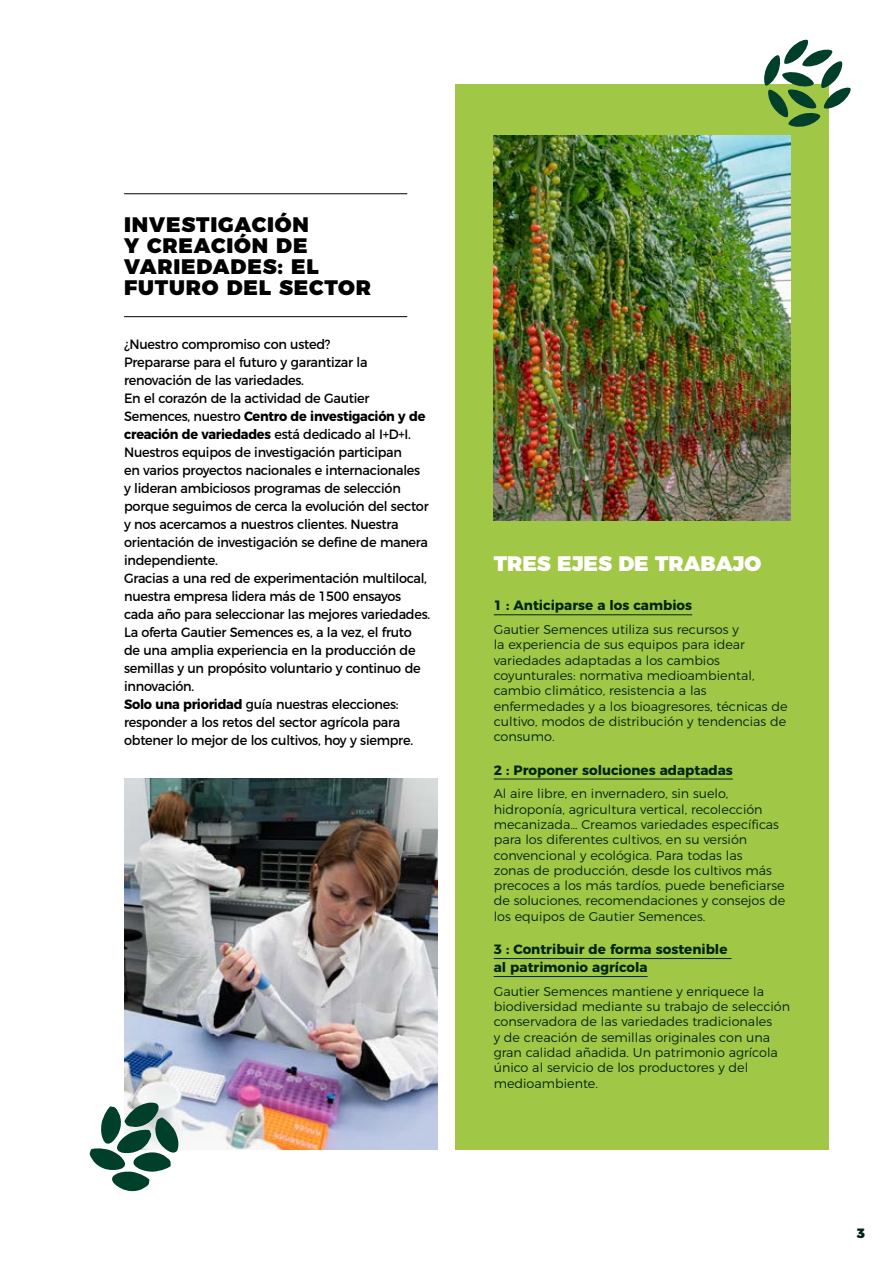
<style>
.page{position:relative;width:893px;height:1263px;background:#fff}
.page>*{position:absolute;margin:0;border:0;box-sizing:border-box;transform-origin:0 0}
.t1{font:900 21px/21px "Montserrat";letter-spacing:.04em;color:#000}
.t2{font:900 21px "Montserrat";color:#fff}
.t3{font:13.5px/18px "Montserrat";letter-spacing:-.02em;color:#000;scale:.95 1}
.t4{font:700 13.5px/18px "Montserrat";color:#002511}
.t5{font:900 13.5px "Montserrat";color:#002511}
.t6{font:300 12.75px/15.3px "Montserrat";color:#002511}
.s1{font-weight:700}
</style>
<div class="page">
<hr style="left:124px;top:193px;width:283px;height:1px;background:#000">
<hr style="left:124px;top:316px;width:283px;height:1px;background:#000">
<div style="left:455px;top:85px;width:374px;height:1065px;background:#a1c746"></div>
<hr style="left:494px;top:614px;width:198px;height:1px;background:#002511">
<hr style="left:494px;top:779px;width:239px;height:1px;background:#002511">
<hr style="left:494px;top:958px;width:237px;height:1px;background:#002511">
<hr style="left:494px;top:976px;width:154px;height:1px;background:#002511">
<img style="left:124px;top:778px;width:313px;height:372px">
<svg style="left:763px;top:39px;width:88px;height:88px"></svg>
<svg style="left:90px;top:1100px;width:91px;height:91px"></svg>
<img style="left:494px;top:136px;width:297px;height:385px">
<h1 class="t1" style="left:124px;top:213px;width:248px">INVESTIGACIÓN<br>Y CREACIÓN DE<br>VARIEDADES: EL<br>FUTURO DEL SECTOR</h1>
<p class="t3" style="left:124px;top:334px;width:324px">¿Nuestro compromiso con usted?<br>Prepararse para el futuro y garantizar la renovación de las variedades.<br>En el corazón de la actividad de Gautier Semences, nuestro <span class="s1">Centro de investigación y de creación de variedades</span> está dedicado al I+D+I.<br>Nuestros equipos de investigación participan<br>en varios proyectos nacionales e internacionales y lideran ambiciosos programas de selección porque seguimos de cerca la evolución del sector y nos acercamos a nuestros clientes. Nuestra orientación de investigación se define de manera independiente.<br>Gracias a una red de experimentación multilocal, nuestra empresa lidera más de 1500 ensayos cada año para seleccionar las mejores variedades.<br>La oferta Gautier Semences es, a la vez, el fruto de una amplia experiencia en la producción de semillas y un propósito voluntario y continuo de innovación.<br><span class="s1">Solo una prioridad</span> guía nuestras elecciones: responder a los retos del sector agrícola para obtener lo mejor de los cultivos, hoy y siempre.</p>
<h1 class="t2" style="left:494px;top:546px;width:269px">TRES EJES DE TRABAJO</h1>
<p class="t4" style="left:494px;top:595px;width:200px">1 : Anticiparse a los cambios</p>
<p class="t6" style="left:494px;top:621px;width:295px">Gautier Semences utiliza sus recursos y<br>la experiencia de sus equipos para idear variedades adaptadas a los cambios coyunturales: normativa medioambiental, cambio climático, resistencia a las enfermedades y a los bioagresores, técnicas de cultivo, modos de distribución y tendencias de consumo.</p>
<p class="t4" style="left:494px;top:760px;width:241px">2 : Proponer soluciones adaptadas</p>
<p class="t6" style="left:494px;top:785px;width:293px">Al aire libre, en invernadero, sin suelo, hidroponía, agricultura vertical, recolección mecanizada… Creamos variedades específicas para los diferentes cultivos, en su versión convencional y ecológica. Para todas las<br>zonas de producción, desde los cultivos más precoces a los más tardíos, puede beneficiarse de soluciones, recomendaciones y consejos de los equipos de Gautier Semences.</p>
<p class="t4" style="left:494px;top:939px;width:235px">3 : Contribuir de forma sostenible al patrimonio agrícola</p>
<p class="t6" style="left:494px;top:982px;width:298px">Gautier Semences mantiene y enriquece la biodiversidad mediante su trabajo de selección conservadora de las variedades tradicionales<br>y de creación de semillas originales con una gran calidad añadida. Un patrimonio agrícola único al servicio de los productores y del medioambiente.</p>
<p class="t5" style="left:857px;top:1221px;width:10px">3</p>
</div>
